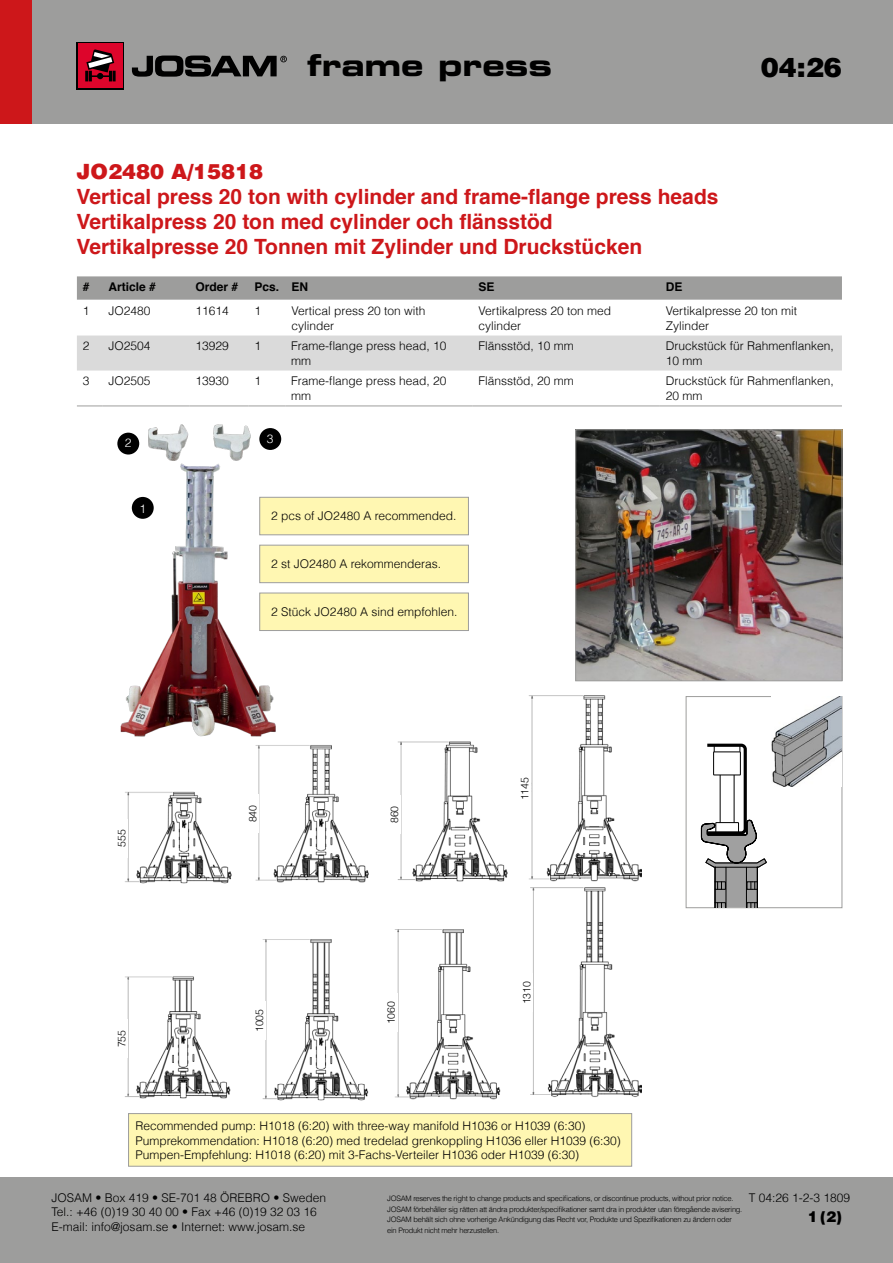
<style>
.page{position:relative;width:893px;height:1263px;background:#fff}
.page>*{position:absolute;margin:0;border:0;box-sizing:border-box;transform-origin:0 0}
.t1{font:30px "Eurostile Bold Extended Two";color:#000}
.t2{font:900 27px "Helvetica";color:#000}
.t3{font:700 21px/25.2px "Helvetica";color:#cd171a}
.t4{font:900 21px "Helvetica";color:#cd171a}
.t5{font:900 15px "Helvetica";color:#000}
.t6{font:300 12px/14.4px "Helvetica";color:#000}
.t7{font:700 12px "Helvetica";color:#000}
.t8{font:300 12px "Helvetica";color:#fff}
.t9{font:300 10.5px "Helvetica";color:#000}
.t10{font:300 7.5px/10.5px "Helvetica";letter-spacing:-.03em;color:#000}
</style>
<div class="page">
<div style="left:0;top:0;width:893px;height:123px;background:#9d9d9c"></div>
<div style="left:0;top:0;width:32px;height:123px;background:#cd171a"></div>
<div style="left:0;top:1178px;width:893px;height:85px;background:#9d9d9c"></div>
<div style="left:77px;top:42px;width:47px;height:48px;background:#000"></div>
<div style="left:78px;top:43px;width:45px;height:45px;background:#dd052b"></div>
<svg style="left:85px;top:49px;width:31px;height:32px"></svg>
<svg style="left:132px;top:56px;width:155px;height:21px"></svg>
<svg style="left:77px;top:276px;width:765px;height:24px;background:#a0a09f"></svg>
<div style="left:77px;top:335px;width:765px;height:35px;background:#dadada"></div>
<svg style="left:77px;top:406px;width:26px;height:1px"></svg>
<hr style="left:103px;top:406px;width:87px;height:1px;background:#9d9d9c">
<hr style="left:190px;top:406px;width:59px;height:1px;background:#9d9d9c">
<hr style="left:249px;top:406px;width:36px;height:1px;background:#9d9d9c">
<hr style="left:285px;top:406px;width:188px;height:1px;background:#9d9d9c">
<hr style="left:473px;top:406px;width:187px;height:1px;background:#9d9d9c">
<hr style="left:660px;top:406px;width:182px;height:1px;background:#9d9d9c">
<div style="left:259px;top:497px;width:210px;height:38px;background:#fff7b2;border:1px solid #9d9d9c"></div>
<div style="left:259px;top:545px;width:210px;height:38px;background:#fff7b2;border:1px solid #9d9d9c"></div>
<div style="left:259px;top:593px;width:210px;height:38px;background:#fff7b2;border:1px solid #9d9d9c"></div>
<div style="left:128px;top:1113px;width:504px;height:53px;background:#fff7b2;border:1px solid #9d9d9c"></div>
<img style="left:120px;top:463px;width:161px;height:270px">
<img style="left:577px;top:431px;width:263px;height:248px">
<div style="left:575px;top:429px;width:267px;height:252px;border:1px solid #9d9d9c"></div>
<img style="left:122px;top:696px;width:520px;height:188px">
<img style="left:124px;top:888px;width:518px;height:213px">
<div style="left:132px;top:497px;width:22px;height:22px;background:#000;border-radius:50%"></div>
<div style="left:117px;top:433px;width:22px;height:21px;background:#000;border-radius:50%"></div>
<div style="left:259px;top:428px;width:22px;height:22px;background:#000;border-radius:50%"></div>
<img style="left:148px;top:424px;width:40px;height:37px">
<img style="left:213px;top:424px;width:38px;height:37px">
<div style="left:686px;top:696px;width:156px;height:212px;border:1px solid #9d9d9c"></div>
<img style="left:772px;top:697px;width:70px;height:89px">
<svg style="left:700px;top:742px;width:72px;height:165px"></svg>
<div style="left:115px;top:819px;width:13px;height:38px;background:#fff"></div>
<div style="left:115px;top:1019px;width:13px;height:39px;background:#fff"></div>
<div style="left:253px;top:1001px;width:13px;height:39px;background:#fff"></div>
<div style="left:385px;top:993px;width:13px;height:39px;background:#fff"></div>
<div style="left:520px;top:973px;width:13px;height:39px;background:#fff"></div>
<div style="left:246px;top:794px;width:13px;height:39px;background:#fff"></div>
<div style="left:388px;top:795px;width:13px;height:38px;background:#fff"></div>
<div style="left:518px;top:770px;width:13px;height:38px;background:#fff"></div>
<h1 class="t1" style="left:307px;top:45px;width:247px">frame press</h1>
<h2 class="t2" style="left:761px;top:50px;width:83px">04:26</h2>
<h3 class="t4" style="left:77px;top:157px;width:188px">JO2480 A/15818</h3>
<h3 class="t3" style="left:77px;top:184px;width:643px">Vertical press 20 ton with cylinder and frame-flange press heads<br>Vertikalpress 20 ton med cylinder och flänsstöd<br>Vertikalpresse 20 Tonnen mit Zylinder und Druckstücken</h3>
<p class="t7" style="left:83px;top:277px;width:8px">#</p>
<p class="t7" style="left:109px;top:277px;width:49px">Article #</p>
<p class="t7" style="left:196px;top:277px;width:44px">Order #</p>
<p class="t7" style="left:255px;top:277px;width:55px">Pcs. EN</p>
<p class="t7" style="left:479px;top:277px;width:18px">SE</p>
<p class="t7" style="left:666px;top:277px;width:18px">DE</p>
<p class="t6" style="left:83px;top:304px;width:8px">1</p>
<p class="t6" style="left:109px;top:304px;width:44px">JO2480</p>
<p class="t6" style="left:196px;top:304px;width:35px">11614</p>
<p class="t6" style="left:254px;top:304px;width:8px">1</p>
<p class="t6" style="left:291px;top:304px;width:136px">Vertical press 20 ton with cylinder</p>
<p class="t6" style="left:479px;top:304px;width:134px">Vertikalpress 20 ton med cylinder</p>
<p class="t6" style="left:666px;top:304px;width:133px">Vertikalpresse 20 ton mit<br>Zylinder</p>
<p class="t6" style="left:83px;top:339px;width:8px">2</p>
<p class="t6" style="left:109px;top:339px;width:44px">JO2504</p>
<p class="t6" style="left:196px;top:339px;width:35px">13929</p>
<p class="t6" style="left:254px;top:339px;width:8px">1</p>
<p class="t6" style="left:291px;top:339px;width:157px">Frame-flange press head, 10 mm</p>
<p class="t6" style="left:478px;top:339px;width:97px">Flänsstöd, 10 mm</p>
<p class="t6" style="left:666px;top:339px;width:170px">Druckstück für Rahmenflanken,<br>10 mm</p>
<p class="t6" style="left:83px;top:374px;width:8px">3</p>
<p class="t6" style="left:109px;top:374px;width:44px">JO2505</p>
<p class="t6" style="left:196px;top:374px;width:35px">13930</p>
<p class="t6" style="left:254px;top:374px;width:8px">1</p>
<p class="t6" style="left:291px;top:374px;width:157px">Frame-flange press head, 20 mm</p>
<p class="t6" style="left:478px;top:374px;width:97px">Flänsstöd, 20 mm</p>
<p class="t6" style="left:666px;top:374px;width:170px">Druckstück für Rahmenflanken,<br>20 mm</p>
<p class="t8" style="left:125px;top:436px;width:8px">2</p>
<p class="t8" style="left:139px;top:501px;width:8px">1</p>
<p class="t9" style="left:115px;top:847px;width:19px;rotate:-90deg">555</p>
<p class="t9" style="left:115px;top:1047px;width:19px;rotate:-90deg">755</p>
<p class="t8" style="left:267px;top:431px;width:8px">3</p>
<p class="t6" style="left:271px;top:508px;width:187px">2 pcs of JO2480 A recommended.</p>
<p class="t6" style="left:271px;top:556px;width:171px">2 st JO2480 A rekommenderas.</p>
<p class="t6" style="left:271px;top:604px;width:188px">2 Stück JO2480 A sind empfohlen.</p>
<p class="t9" style="left:246px;top:822px;width:19px;rotate:-90deg">840</p>
<p class="t9" style="left:388px;top:823px;width:19px;rotate:-90deg">860</p>
<p class="t9" style="left:253px;top:1032px;width:25px;rotate:-90deg">1005</p>
<p class="t9" style="left:385px;top:1024px;width:25px;rotate:-90deg">1060</p>
<p class="t9" style="left:518px;top:800px;width:25px;rotate:-90deg">1145</p>
<p class="t9" style="left:520px;top:1004px;width:25px;rotate:-90deg">1310</p>
<p class="t6" style="left:135px;top:1119px;width:487px">Recommended pump: H1018 (6:20) with three-way manifold H1036 or H1039 (6:30)<br>Pumprekommendation: H1018 (6:20) med tredelad grenkoppling H1036 eller H1039 (6:30)<br>Pumpen-Empfehlung: H1018 (6:20) mit 3-Fachs-Verteiler H1036 oder H1039 (6:30)</p>
<p class="t6" style="left:51px;top:1190px;width:276px">JOSAM • Box 419 • SE-701 48 ÖREBRO • Sweden<br>Tel.: +46 (0)19 30 40 00 • Fax +46 (0)19 32 03 16<br>E-mail: info@josam.se • Internet: www.josam.se</p>
<p class="t10" style="left:387px;top:1193px;width:357px">JOSAM reserves the right to change products and specifications, or discontinue products, without prior notice.<br>JOSAM förbehåller sig rätten att ändra produkter/specifikationer samt dra in produkter utan föregående avisering.<br>JOSAM behält sich ohne vorherige Ankündigung das Recht vor, Produkte und Spezifikationen zu ändern oder ein Produkt nicht mehr herzustellen.</p>
<p class="t6" style="left:749px;top:1190px;width:103px">T 04:26 1-2-3 1809</p>
<p class="t5" style="left:808px;top:1207px;width:36px">1 (2)</p>
</div>
